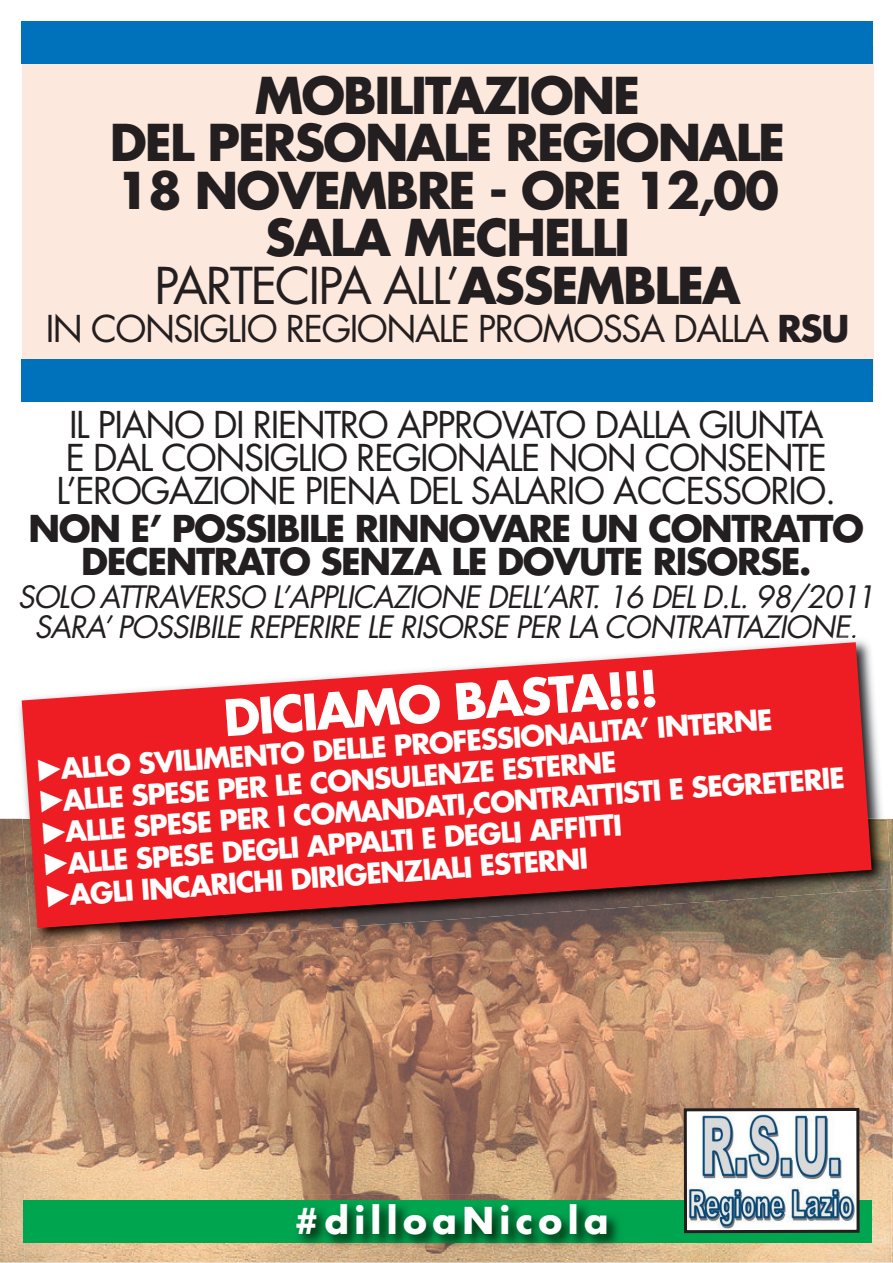
<style>
.page{position:relative;width:893px;height:1263px;background:#fff}
.page>*{position:absolute;margin:0;border:0;box-sizing:border-box;transform-origin:0 0}
.t1{font:700 49.35px/47.5px "Futura";letter-spacing:-.04em;color:#231f20;text-align:center}
.t2{font:700 48.75px "Futura";color:#fff}
.t3{font:36px/33px "Futura";letter-spacing:-.04em;color:#231f20;text-align:center}
.t4{font:700 36px/33px "Futura";letter-spacing:-.04em;color:#231f20;text-align:center}
.t5{font:700 36px "Futura";letter-spacing:.15em;color:#fff}
.t6{font:italic 30px/30px "Futura";letter-spacing:-.035em;color:#231f20;text-align:center}
.t7{font:700 27.9px/31.5px "Futura";color:#fff}
.s1{font-weight:400}
.s2{font-weight:700}
.s3{font-family:"Andale Mono";font-weight:400;font-size:36.6px}
</style>
<div class="page">
<img style="left:0;top:819px;width:893px;height:443px">
<div style="left:22px;top:46px;width:851px;height:340px;background:#fde8dd"></div>
<img style="left:24px;top:1194px;width:867px;height:69px">
<img style="left:24px;top:1200px;width:848px;height:42px">
<img style="left:14px;top:635px;width:869px;height:184px">
<img style="left:22px;top:819px;width:870px;height:130px">
<svg style="left:22px;top:642px;width:850px;height:286px;background:#df3a3e"></svg>
<div style="left:21px;top:21px;width:852px;height:43px;background:#0072bc"></div>
<div style="left:21px;top:359px;width:852px;height:43px;background:#0072bc"></div>
<img style="left:688px;top:1112px;width:168px;height:117px">
<div style="left:684px;top:1108px;width:176px;height:125px;border:3px solid #231f20"></div>
<h1 class="t1" style="left:110px;top:76px;width:677px">MOBILITAZIONE<br>DEL PERSONALE REGIONALE<br>18 NOVEMBRE - ORE 12,00<br>SALA MECHELLI<br><span class="s1">PARTECIPA ALL’</span>ASSEMBLEA</h1>
<p class="t3" style="left:46px;top:315px;width:805px">IN CONSIGLIO REGIONALE PROMOSSA DALLA <span class="s2">RSU</span></p>
<p class="t3" style="left:57px;top:411px;width:781px">IL PIANO DI RIENTRO APPROVATO DALLA GIUNTA<br>E DAL CONSIGLIO REGIONALE NON CONSENTE<br>L’EROGAZIONE PIENA DEL SALARIO ACCESSORIO.</p>
<p class="t4" style="left:29px;top:515px;width:837px">NON E’ POSSIBILE RINNOVARE UN CONTRATTO<br>DECENTRATO SENZA LE DOVUTE RISORSE.</p>
<p class="t6" style="left:18px;top:584px;width:859px">SOLO ATTRAVERSO L’APPLICAZIONE DELL’ART. 16 DEL D.L. 98/2011<br>SARA’ POSSIBILE REPERIRE LE RISORSE PER LA CONTRATTAZIONE.</p>
<h2 class="t2" style="left:222px;top:696px;width:437px;rotate:-4deg">DICIAMO BASTA!!!</h2>
<p class="t7" style="left:38px;top:757px;width:805px;rotate:-4deg"><span class="s3">►</span>ALLO SVILIMENTO DELLE PROFESSIONALITA’ INTERNE <span class="s3">►</span>ALLE SPESE PER LE CONSULENZE ESTERNE<br><span class="s3">►</span>ALLE SPESE PER I COMANDATI,CONTRATTISTI E SEGRETERIE <span class="s3">►</span>ALLE SPESE DEGLI APPALTI E DEGLI AFFITTI<br><span class="s3">►</span>AGLI INCARICHI DIRIGENZIALI ESTERNI</p>
<p class="t5" style="left:294px;top:1204px;width:316px">#dilloaNicola</p>
</div>
